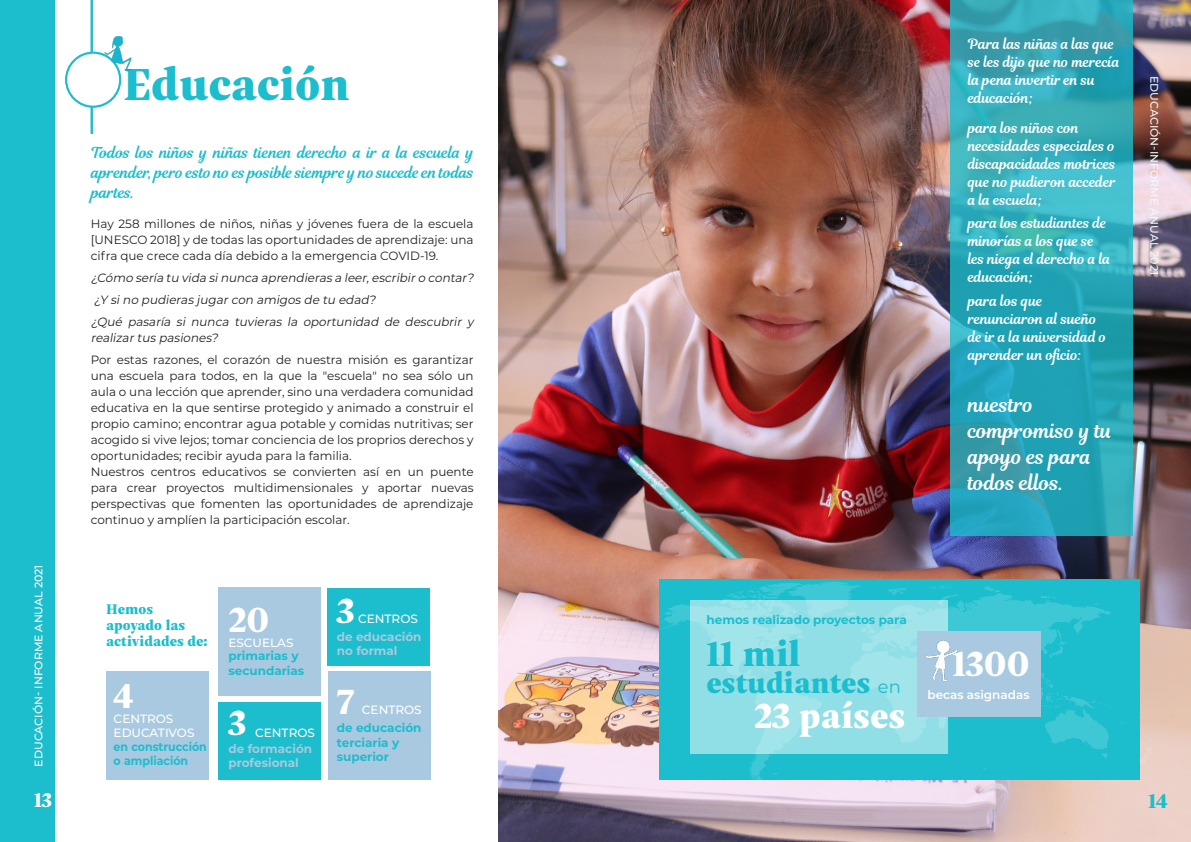
<style>
.page{position:relative;width:1191px;height:842px;background:#fff}
.page>*{position:absolute;margin:0;border:0;box-sizing:border-box;transform-origin:0 0}
.t1{font:900 45px "Indivisa Text Serif";color:#1cbdcc}
.t2{font:900 35px "Indivisa Text Serif";color:#fff}
.t3{font:900 35px "Indivisa Text Serif";color:#1cbdcc}
.t4{font:900 29px "Indivisa Text Serif";color:#1cbdcc}
.t5{font:20px/26px "Magnolia Script";color:#fff}
.Stile_di_paragrafo_1{font:900 20px "Indivisa Text Serif";color:#fff}
.Stile_di_paragrafo_1-2{font:900 20px "Indivisa Text Serif";color:#1cbdcc}
.t6{font:15px/20px "Magnolia Script";color:#1cbdcc;text-align:justify}
.t7{font:14px/18px "Magnolia Script";color:#fff}
.t8{font:900 14px "Indivisa Text Serif";color:#1cbdcc}
.t9{font:12px/16px "Montserrat";color:#231f20;text-align:justify}
.t10{font:italic 12px/16px "Montserrat";color:#231f20}
.t11{font:700 12px/14.4px "Montserrat";color:#1cbdcc}
.t12{font:500 12px "Montserrat";color:#fff}
.t13{font:700 12px "Montserrat";color:#a9c9e0}
.t14{font:700 12px "Montserrat";color:#1cbdcc;scale:.92 1}
.t15{font:600 12px "Montserrat";color:#fff}
.Content{font:500 11px "Montserrat";color:#fff}
.Content-2{font:500 11px "Montserrat";color:#f2fafb}
.s1{font-family:"Montserrat";font-weight:400;font-size:18px}
</style>
<div class="page">
<img style="left:498px;top:0;width:693px;height:842px">
<div style="left:0;top:0;width:55px;height:842px;background:#1cbdcc"></div>
<svg style="left:950px;top:0;width:182px;height:535px;background:#2da7b7"></svg>
<svg style="left:643px;top:582px;width:509px;height:207px;background:#42bfcb"></svg>
<div style="left:690px;top:600px;width:257px;height:154px;background:linear-gradient(to right,#96e0e7,#98e1e8)"></div>
<div style="left:218px;top:588px;width:103px;height:108px;background:#a9c9e1"></div>
<hr style="left:91px;top:0;width:2px;height:134px;background:#1cbdcc">
<div style="left:66px;top:53px;width:54px;height:54px;background:#fff;border-radius:50%"></div>
<div style="left:65px;top:52px;width:56px;height:56px;border:2px solid #1cbdcc;border-radius:50%"></div>
<img style="left:99px;top:36px;width:33px;height:38px">
<div style="left:327px;top:588px;width:103px;height:77px;background:#1cbdcc"></div>
<div style="left:917px;top:631px;width:123px;height:86px;background:#a9c9e1"></div>
<img style="left:925px;top:640px;width:33px;height:42px">
<div style="left:218px;top:703px;width:103px;height:77px;background:#1cbdcc"></div>
<div style="left:328px;top:672px;width:103px;height:108px;background:#a9c9e0"></div>
<div style="left:106px;top:672px;width:103px;height:108px;background:#a9c9e0"></div>
<p class="Content" style="left:31px;top:767px;width:204px;rotate:-90deg">EDUCACIÓN- INFORME ANUAL 2021</p>
<p class="Stile_di_paragrafo_1" style="left:34px;top:783px;width:20px">13</p>
<p class="t1" style="left:123px;top:46px;width:228px">Educación</p>
<p class="t6" style="left:91px;top:142px;width:384px">Todos los n iños y n iñas tienen der echo a ir a la es cuela y apr ender,per o es to no es pos ible s iempr e y no s ucede en todas partes.</p>
<p class="t9" style="left:91px;top:215px;width:384px">Hay 258 millones de niños, niñas y jóvenes fuera de la escuela [UNESCO 2018] y de todas las oportunidades de aprendizaje: una cifra que crece cada día debido a la emergencia COVID-19.</p>
<p class="t10" style="left:91px;top:269px;width:387px">¿Cómo sería tu vida sinunca aprendieras a leer,escribiro contar?</p>
<p class="t10" style="left:94px;top:291px;width:286px">¿Y sino pudieras jugarcon amigos de tu edad?</p>
<p class="t10" style="left:91px;top:313px;width:384px">¿Qué pasaría si nunca tuvieras la oportunidad de descubrir y realizartus pasiones?</p>
<p class="t9" style="left:91px;top:351px;width:384px">Por estas razones, el corazón de nuestra misión es garantizar una escuela para todos, en la que la "escuela" no sea sólo un aula o una lección que aprender, sino una verdadera comunidad educativa en la que sentirse protegido y animado a construir el propio camino; encontrar agua potable y comidas nutritivas; ser acogido si vive lejos; tomar conciencia de los proprios derechos y oportunidades; recibir ayuda para la familia.</p>
<p class="t9" style="left:91px;top:463px;width:384px">Nuestros centros educativos se convierten así en un puente para crear proyectos multidimensionales y aportar nuevas perspectivas que fomenten las oportunidades de aprendizaje continuo y amplíen la participación escolar.</p>
<p class="t8" style="left:106px;top:597px;width:49px">Hemos</p>
<p class="t8" style="left:106px;top:613px;width:81px">apoyado las</p>
<p class="t8" style="left:106px;top:629px;width:103px">actividades de:</p>
<p class="t2" style="left:114px;top:666px;width:22px">4</p>
<p class="t12" style="left:114px;top:710px;width:61px">CENTROS</p>
<p class="t12" style="left:114px;top:725px;width:82px">EDUCATIVOS</p>
<p class="t14" style="left:114px;top:738px;width:103px">en construcción</p>
<p class="t14" style="left:114px;top:752px;width:83px">o ampliación</p>
<p class="t2" style="left:228px;top:591px;width:42px">20</p>
<p class="t11" style="left:228px;top:648px;width:77px">primarias y secundarias</p>
<p class="t12" style="left:228px;top:634px;width:67px">ESCUELAS</p>
<p class="t2" style="left:228px;top:693px;width:19px">3</p>
<p class="t13" style="left:228px;top:740px;width:85px">de formación</p>
<p class="t13" style="left:228px;top:754px;width:72px">profesional</p>
<p class="t12" style="left:255px;top:724px;width:61px">CENTROS</p>
<p class="t2" style="left:337px;top:582px;width:19px">3</p>
<p class="t13" style="left:337px;top:628px;width:86px">de educación</p>
<p class="t13" style="left:337px;top:642px;width:62px">no formal</p>
<p class="t12" style="left:358px;top:610px;width:61px">CENTROS</p>
<p class="t2" style="left:337px;top:673px;width:19px">7</p>
<p class="t12" style="left:362px;top:701px;width:61px">CENTROS</p>
<p class="t11" style="left:337px;top:720px;width:86px">de educación terciaria y</p>
<p class="t11" style="left:337px;top:749px;width:54px">superior</p>
<p class="t7" style="left:968px;top:35px;width:153px">Para las niñas a las que se les dijo que no merecía la pena invertir en su educación;</p>
<p class="t7" style="left:968px;top:118px;width:149px">para los niños con necesidades especiales o discapacidades motrices que no pudieron acceder a la escuela;</p>
<p class="t7" style="left:968px;top:214px;width:144px">para los estudiantes de minorías a los que se les niega el derecho a la educación;</p>
<p class="t7" style="left:968px;top:292px;width:140px">para los que renunciaron al sueño de ir a la universidad o aprender un oficio:</p>
<p class="t5" style="left:968px;top:392px;width:145px">nuestro compromiso y tu apoyo es para todos ellos.</p>
<p class="Content-2" style="left:1162px;top:76px;width:201px;rotate:90deg">EDUCACIÓN-INFORME ANUAL 2021</p>
<p class="t11" style="left:706px;top:612px;width:202px">hemos realizado proyectos para</p>
<p class="t3" style="left:706px;top:625px;width:96px">11 mil</p>
<p class="t4" style="left:706px;top:659px;width:196px">estudiantes <span class="s1">en</span></p>
<p class="t2" style="left:754px;top:686px;width:153px">23 países</p>
<p class="t2" style="left:952px;top:634px;width:78px">1300</p>
<p class="t15" style="left:927px;top:686px;width:103px">becas asignadas</p>
<p class="Stile_di_paragrafo_1-2" style="left:1148px;top:784px;width:21px">14</p>
</div>
